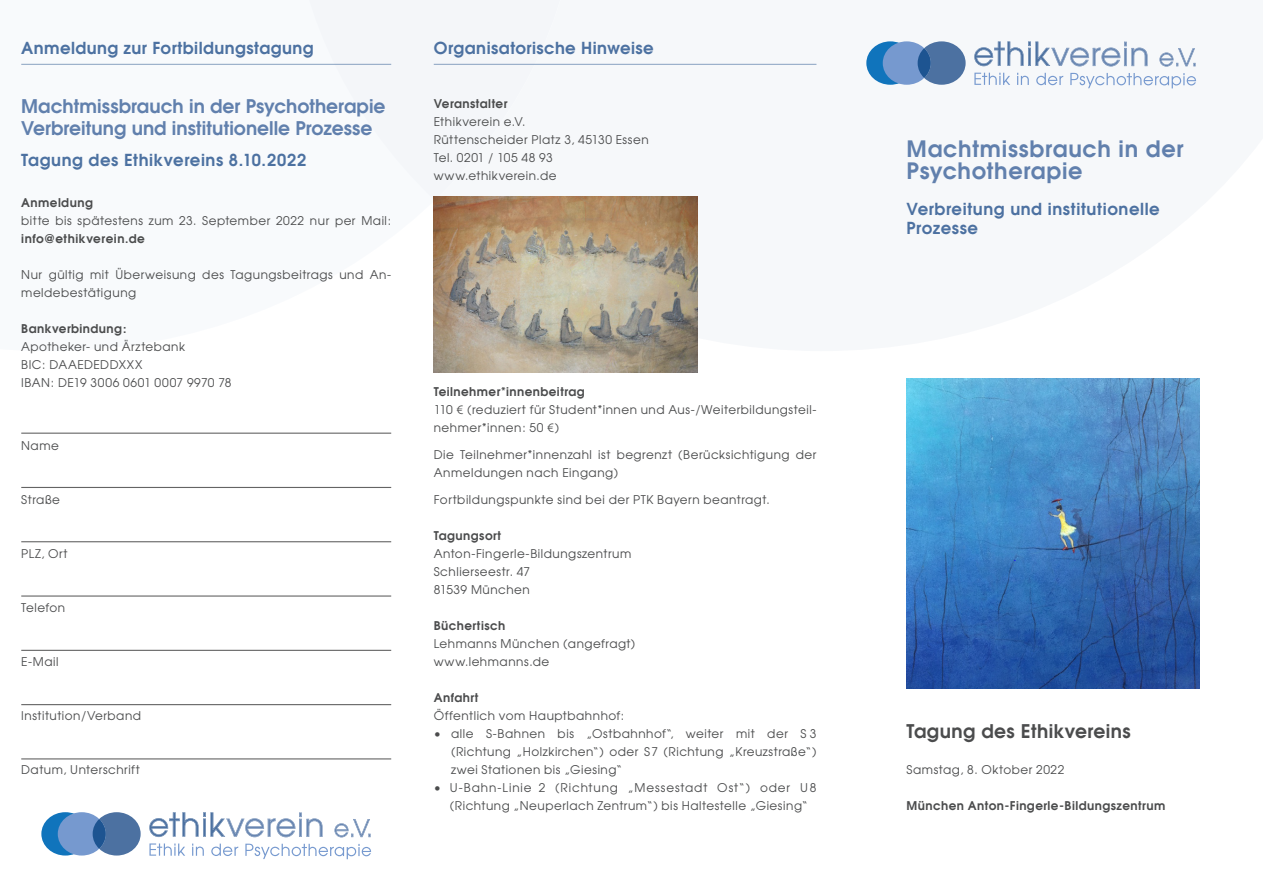
<style>
.page{position:relative;width:1263px;height:893px;background:#fff}
.page>*{position:absolute;margin:0;border:0;box-sizing:border-box;transform-origin:0 0}
.t1{font:600 22.5px "Avant Garde";letter-spacing:.03em;color:#6180ad}
.t2{font:600 18.75px "Avant Garde";color:#6180ad}
.t3{font:600 18.75px "Avant Garde";letter-spacing:.02em;color:#4b4c4d}
.t4{font:600 16.5px/19.5px "Avant Garde";letter-spacing:.03em;color:#4c71a1}
.t5{font:12px/18px "Avant Garde";letter-spacing:.045em;color:#4b4c4d}
.t6{font:600 12px "Avant Garde";letter-spacing:.035em;color:#4b4c4d}
.s1{font-weight:600}
.s2{font-family:"Museo Sans 300"}
</style>
<div class="page">
<div style="left:289px;top:0;width:291px;height:201px;background:#f4f6f9"></div>
<hr style="left:21px;top:64px;width:370px;height:1px;background:#5478a5">
<hr style="left:434px;top:64px;width:382px;height:1px;background:#5478a5">
<hr style="left:21px;top:433px;width:370px;height:1px;background:#000001">
<hr style="left:21px;top:487px;width:370px;height:1px;background:#000001">
<hr style="left:21px;top:541px;width:370px;height:1px;background:#000001">
<hr style="left:21px;top:595px;width:370px;height:2px;background:#000001">
<hr style="left:21px;top:650px;width:370px;height:1px;background:#000001">
<hr style="left:21px;top:704px;width:370px;height:1px;background:#000001">
<hr style="left:21px;top:758px;width:370px;height:1px;background:#000001">
<svg style="left:974px;top:73px;width:36px;height:12px"></svg>
<svg style="left:1017px;top:73px;width:12px;height:12px"></svg>
<svg style="left:1036px;top:73px;width:27px;height:12px"></svg>
<svg style="left:1070px;top:73px;width:126px;height:15px"></svg>
<svg style="left:974px;top:41px;width:173px;height:26px"></svg>
<svg style="left:1159px;top:48px;width:36px;height:19px"></svg>
<div style="left:866px;top:41px;width:48px;height:44px;background:#1074bc;border-radius:50%"></div>
<div style="left:883px;top:41px;width:48px;height:44px;background:#7699cf;border-radius:50%"></div>
<svg style="left:924px;top:41px;width:42px;height:44px"></svg>
<svg style="left:918px;top:48px;width:13px;height:30px"></svg>
<svg style="left:149px;top:843px;width:36px;height:13px"></svg>
<svg style="left:192px;top:843px;width:12px;height:13px"></svg>
<svg style="left:211px;top:844px;width:27px;height:12px"></svg>
<svg style="left:245px;top:844px;width:126px;height:15px"></svg>
<svg style="left:149px;top:812px;width:174px;height:25px"></svg>
<svg style="left:334px;top:819px;width:37px;height:18px"></svg>
<div style="left:41px;top:812px;width:48px;height:43px;background:#1074bc;border-radius:50%"></div>
<div style="left:58px;top:812px;width:48px;height:43px;background:#7699cf;border-radius:50%"></div>
<svg style="left:99px;top:812px;width:42px;height:43px"></svg>
<svg style="left:93px;top:819px;width:13px;height:30px"></svg>
<img style="left:434px;top:197px;width:263px;height:175px">
<img style="left:906px;top:378px;width:293px;height:311px">
<p class="t4" style="left:21px;top:38px;width:294px">Anmeldung zur Fortbildungstagung</p>
<p class="t2" style="left:21px;top:93px;width:366px">Machtmissbrauch in der Psychotherapie</p>
<p class="t2" style="left:21px;top:116px;width:353px">Verbreitung und institutionelle Prozesse</p>
<p class="t4" style="left:21px;top:150px;width:287px">Tagung des Ethikvereins 8.10.2022</p>
<p class="t6" style="left:21px;top:195px;width:73px">Anmeldung</p>
<p class="t5" style="left:21px;top:211px;width:371px">bitte bis spätestens zum 23. September 2022 nur per Mail: <span class="s1">info@ethikverein.de</span></p>
<p class="t5" style="left:21px;top:265px;width:371px">Nur gültig mit Überweisung des Tagungsbeitrags und An&shy;meldebestätigung</p>
<p class="t6" style="left:21px;top:321px;width:107px">Bankverbindung:</p>
<p class="t5" style="left:21px;top:337px;width:165px">Apotheker- und Ärztebank</p>
<p class="t5" style="left:21px;top:355px;width:123px">BIC: DAAEDEDDXXX</p>
<p class="t5" style="left:21px;top:373px;width:212px">IBAN: DE19 3006 0601 0007 9970 78</p>
<p class="t5" style="left:21px;top:436px;width:39px">Name</p>
<p class="t5" style="left:21px;top:490px;width:40px">Straße</p>
<p class="t5" style="left:21px;top:544px;width:48px">PLZ, Ort</p>
<p class="t5" style="left:21px;top:598px;width:46px">Telefon</p>
<p class="t5" style="left:21px;top:652px;width:39px">E-Mail</p>
<p class="t5" style="left:21px;top:706px;width:121px">Institution/Verband</p>
<p class="t5" style="left:21px;top:760px;width:120px">Datum, Unterschrift</p>
<p class="t4" style="left:434px;top:38px;width:221px">Organisatorische Hinweise</p>
<p class="t6" style="left:434px;top:96px;width:75px">Veranstalter</p>
<p class="t5" style="left:434px;top:112px;width:93px">Ethikverein e.V.</p>
<p class="t5" style="left:434px;top:130px;width:217px">Rüttenscheider Platz 3, 45130 Essen</p>
<p class="t5" style="left:434px;top:148px;width:121px">Tel. 0201 / 105 48 93</p>
<p class="t5" style="left:434px;top:166px;width:124px">www.ethikverein.de</p>
<p class="t6" style="left:434px;top:384px;width:153px">Teilnehmer*innenbeitrag</p>
<p class="t5" style="left:434px;top:400px;width:384px">110 <span class="s2">€</span> (reduziert für Student*innen und Aus-/Weiterbildungsteil&shy;nehmer*innen: 50 <span class="s2">€</span>)</p>
<p class="t5" style="left:434px;top:445px;width:384px">Die Teilnehmer*innenzahl ist begrenzt (Berücksichtigung der<br>Anmeldungen nach Eingang)</p>
<p class="t5" style="left:434px;top:490px;width:337px">Fortbildungspunkte sind bei der PTK Bayern beantragt.</p>
<p class="t6" style="left:434px;top:528px;width:69px">Tagungsort</p>
<p class="t5" style="left:434px;top:544px;width:199px">Anton-Fingerle-Bildungszentrum</p>
<p class="t5" style="left:434px;top:562px;width:98px">Schlierseestr. 47</p>
<p class="t5" style="left:434px;top:580px;width:98px">81539 München</p>
<p class="t6" style="left:434px;top:618px;width:73px">Büchertisch</p>
<p class="t5" style="left:434px;top:634px;width:203px">Lehmanns München (angefragt)</p>
<p class="t5" style="left:434px;top:652px;width:117px">www.lehmanns.de</p>
<p class="t6" style="left:434px;top:690px;width:46px">Anfahrt</p>
<p class="t5" style="left:434px;top:706px;width:192px">Öffentlich vom Hauptbahnhof:</p>
<p class="t5" style="left:451px;top:724px;width:367px;text-align:justify;text-indent:-17px">• alle S-Bahnen bis „Ostbahnhof“, weiter mit der S 3 (Richtung „Holzkirchen“) oder S 7 (Richtung „Kreuzstraße“) zwei Stationen bis „Giesing“</p>
<p class="t5" style="left:450px;top:778px;width:368px;text-indent:-16px">• U-Bahn-Linie 2 (Richtung „Messestadt Ost“) oder U 8 (Richtung „Neuperlach Zentrum“) bis Haltestelle „Giesing“</p>
<p class="t1" style="left:906px;top:134px;width:279px">Machtmissbrauch in der</p>
<p class="t1" style="left:906px;top:156px;width:178px">Psychotherapie</p>
<p class="t4" style="left:906px;top:199px;width:255px">Verbreitung und institutionelle<br>Prozesse</p>
<p class="t3" style="left:906px;top:719px;width:226px">Tagung des Ethikvereins</p>
<p class="t5" style="left:906px;top:760px;width:159px">Samstag, 8. Oktober 2022</p>
<p class="t6" style="left:906px;top:798px;width:260px">München Anton-Fingerle-Bildungszentrum</p>
</div>
